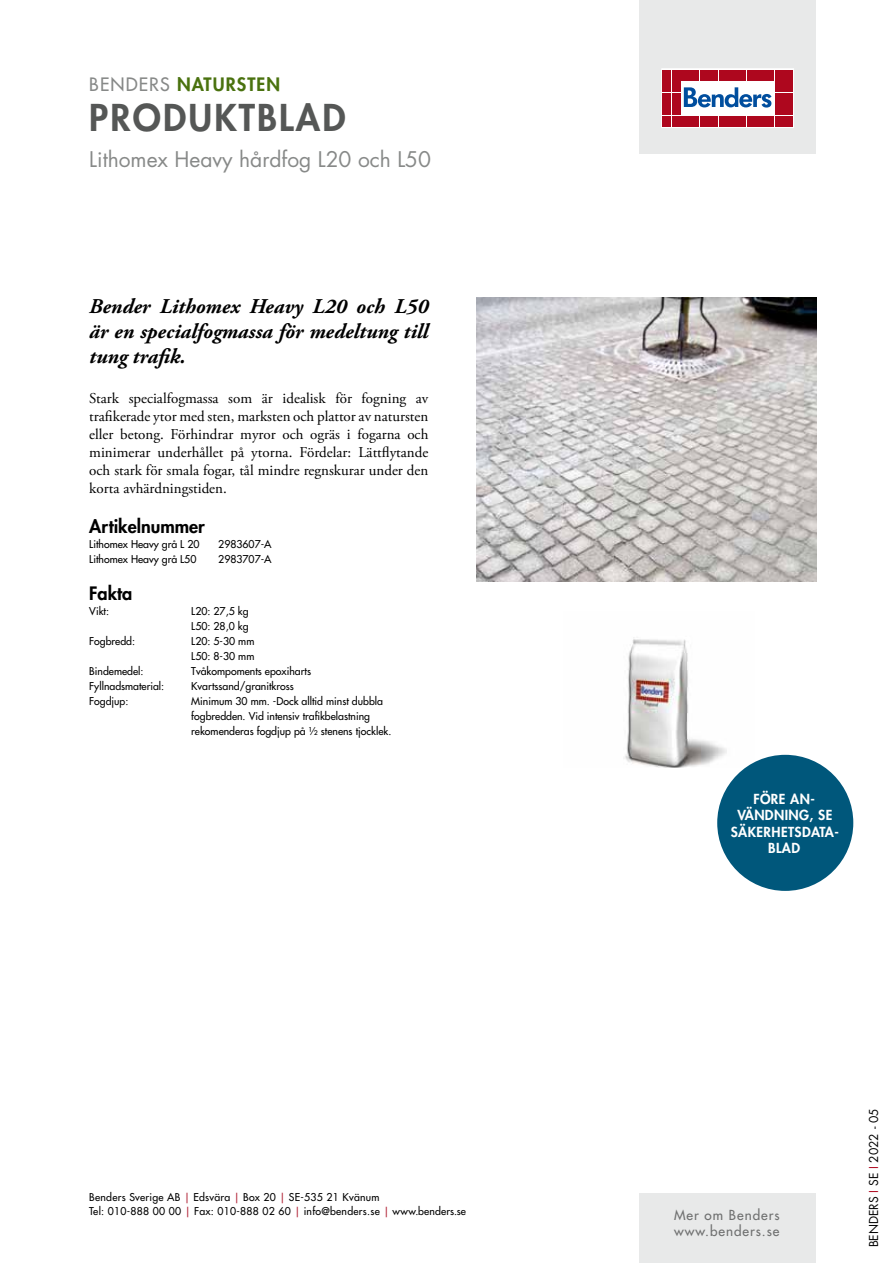
<style>
.page{position:relative;width:893px;height:1263px;background:#fff}
.page>*{position:absolute;margin:0;border:0;box-sizing:border-box;transform-origin:0 0}
.t1{font:800 36px "Futura Std";letter-spacing:.06em;color:#555756}
.t2{font:italic 700 21px/25.2px "Adobe Garamond Pro";color:#000;text-align:justify}
.t3{font:21px "Futura Std";color:#878988}
.t4{font:800 18px "Futura Std";color:#000}
.t5{font:800 18px "Futura Std";letter-spacing:.06em;color:#4a720f}
.t6{font:15px/18px "Adobe Garamond Pro";color:#000;text-align:justify}
.t7{font:800 13.5px/16.2px "Futura Std";letter-spacing:.03em;color:#fff;text-align:center}
.t8{font:500 13.5px/16.2px "Futura Std";letter-spacing:.07em;color:#6f7070}
.t9{font:12px "Futura Std";color:#000}
.t10{font:500 10.5px/15px "Futura Std";color:#000}
.t11{font:500 10.5px/13.5px "Futura Std";letter-spacing:.025em;color:#000}
.s1{font-weight:500;color:#878988}
.s2{color:#af1d31}
.s3{color:#ae071e}
</style>
<div class="page">
<img style="left:476px;top:298px;width:340px;height:284px">
<div style="left:639px;top:1193px;width:177px;height:70px;background:#e8e9e9"></div>
<img style="left:625px;top:637px;width:129px;height:130px">
<div style="left:639px;top:0;width:177px;height:153px;background:#e8e9e9"></div>
<svg style="left:662px;top:69px;width:132px;height:59px;background:#eac2c8"></svg>
<div style="left:663px;top:70px;width:8px;height:10px;background:#ae071e"></div>
<div style="left:672px;top:70px;width:8px;height:10px;background:#ae071e"></div>
<div style="left:663px;top:81px;width:8px;height:11px;background:#ae071e"></div>
<div style="left:672px;top:81px;width:8px;height:11px;background:#ae071e"></div>
<div style="left:663px;top:93px;width:8px;height:10px;background:#ae071e"></div>
<div style="left:672px;top:93px;width:8px;height:10px;background:#ae071e"></div>
<div style="left:663px;top:104px;width:8px;height:11px;background:#ae071e"></div>
<div style="left:672px;top:104px;width:8px;height:11px;background:#ae071e"></div>
<div style="left:663px;top:116px;width:8px;height:10px;background:#ae071e"></div>
<div style="left:672px;top:116px;width:8px;height:10px;background:#ae071e"></div>
<div style="left:681px;top:70px;width:9px;height:10px;background:#ae071e"></div>
<div style="left:691px;top:70px;width:8px;height:10px;background:#ae071e"></div>
<div style="left:700px;top:70px;width:8px;height:10px;background:#ae071e"></div>
<div style="left:709px;top:70px;width:9px;height:10px;background:#ae071e"></div>
<div style="left:719px;top:70px;width:8px;height:10px;background:#ae071e"></div>
<div style="left:728px;top:70px;width:8px;height:10px;background:#ae071e"></div>
<div style="left:737px;top:70px;width:9px;height:10px;background:#ae071e"></div>
<div style="left:747px;top:70px;width:8px;height:10px;background:#ae071e"></div>
<div style="left:756px;top:70px;width:8px;height:10px;background:#ae071e"></div>
<div style="left:766px;top:70px;width:8px;height:10px;background:#ae071e"></div>
<div style="left:681px;top:116px;width:9px;height:10px;background:#ae071e"></div>
<div style="left:691px;top:116px;width:8px;height:10px;background:#ae071e"></div>
<div style="left:700px;top:116px;width:8px;height:10px;background:#ae071e"></div>
<div style="left:709px;top:116px;width:9px;height:10px;background:#ae071e"></div>
<div style="left:719px;top:116px;width:8px;height:10px;background:#ae071e"></div>
<div style="left:728px;top:116px;width:8px;height:10px;background:#ae071e"></div>
<div style="left:737px;top:116px;width:9px;height:10px;background:#ae071e"></div>
<div style="left:747px;top:116px;width:8px;height:10px;background:#ae071e"></div>
<div style="left:756px;top:116px;width:8px;height:10px;background:#ae071e"></div>
<div style="left:766px;top:116px;width:8px;height:10px;background:#ae071e"></div>
<div style="left:775px;top:70px;width:8px;height:10px;background:#ae071e"></div>
<div style="left:784px;top:70px;width:8px;height:10px;background:#ae071e"></div>
<div style="left:775px;top:81px;width:8px;height:11px;background:#ae071e"></div>
<div style="left:784px;top:81px;width:8px;height:11px;background:#ae071e"></div>
<div style="left:775px;top:93px;width:8px;height:10px;background:#ae071e"></div>
<div style="left:784px;top:93px;width:8px;height:10px;background:#ae071e"></div>
<div style="left:775px;top:104px;width:8px;height:11px;background:#ae071e"></div>
<div style="left:784px;top:104px;width:8px;height:11px;background:#ae071e"></div>
<div style="left:775px;top:116px;width:8px;height:10px;background:#ae071e"></div>
<div style="left:784px;top:116px;width:8px;height:10px;background:#ae071e"></div>
<svg style="left:684px;top:87px;width:87px;height:21px;background:#8fb1d4"></svg>
<div style="left:717px;top:755px;width:136px;height:136px;background:#00577b;border-radius:50%"></div>
<h3 class="t5" style="left:89px;top:73px;width:192px"><span class="s1">BENDERS</span> NATURSTEN</h3>
<h1 class="t1" style="left:89px;top:95px;width:258px">PRODUKTBLAD</h1>
<h2 class="t3" style="left:89px;top:146px;width:343px">Lithomex Heavy hårdfog L20 och L50</h2>
<h2 class="t2" style="left:89px;top:294px;width:341px">Bender Lithomex Heavy L20 och L50 är en specialfogmassa för medeltung till tung trafik.</h2>
<p class="t6" style="left:89px;top:390px;width:341px">Stark specialfogmassa som är idealisk för fogning av trafikerade ytor med sten, marksten och plattor av natursten eller betong. Förhindrar myror och ogräs i fogarna och minimerar underhållet på ytorna. Fördelar: Lättflytande och stark för smala fogar, tål mindre regnskurar under den korta avhärdningstiden.</p>
<h3 class="t4" style="left:89px;top:515px;width:117px">Artikelnummer</h3>
<p class="t10" style="left:89px;top:537px;width:112px">Lithomex Heavy grå L 20</p>
<p class="t10" style="left:218px;top:537px;width:55px">2983607-A</p>
<p class="t10" style="left:89px;top:552px;width:109px">Lithomex Heavy grå L50</p>
<p class="t10" style="left:218px;top:552px;width:55px">2983707-A</p>
<h3 class="t4" style="left:89px;top:581px;width:45px">Fakta</h3>
<p class="t10" style="left:89px;top:603px;width:21px">Vikt:</p>
<p class="t10" style="left:191px;top:603px;width:59px">L20: 27,5 kg<br>L50: 28,0 kg</p>
<p class="t10" style="left:89px;top:633px;width:47px">Fogbredd:</p>
<p class="t10" style="left:191px;top:633px;width:65px">L20: 5-30 mm<br>L50: 8-30 mm</p>
<p class="t10" style="left:89px;top:663px;width:56px">Bindemedel:</p>
<p class="t10" style="left:191px;top:663px;width:121px">Tvåkompoments epoxiharts</p>
<p class="t10" style="left:89px;top:678px;width:77px">Fyllnadsmaterial:</p>
<p class="t10" style="left:191px;top:678px;width:104px">Kvartssand/granitkross</p>
<p class="t10" style="left:89px;top:693px;width:41px">Fogdjup:</p>
<p class="t10" style="left:191px;top:693px;width:202px">Minimum 30 mm. -Dock alltid minst dubbla fogbredden. Vid intensiv trafikbelastning rekomenderas fogdjup på ½ stenens tjocklek.</p>
<p class="t11" style="left:89px;top:1191px;width:378px">Benders Sverige AB <span class="s2">|</span> Edsvära <span class="s2">|</span> Box 20 <span class="s2">|</span> SE-535 21 Kvänum<br>Tel: 010-888 00 00 <span class="s2">|</span> Fax: 010-888 02 60 <span class="s2">|</span> info@benders.se <span class="s2">|</span> www.benders.se</p>
<p class="t7" style="left:731px;top:791px;width:110px">FÖRE AN-<br>VÄNDNING, SE<br>SÄKERHETSDATA-<br>BLAD</p>
<p class="t8" style="left:674px;top:1207px;width:107px">Mer om Benders www.benders.se</p>
<p class="t9" style="left:866px;top:1247px;width:140px;rotate:-90deg">BENDERS <span class="s3">I</span> SE <span class="s3">I</span> 2022 - 05</p>
</div>
